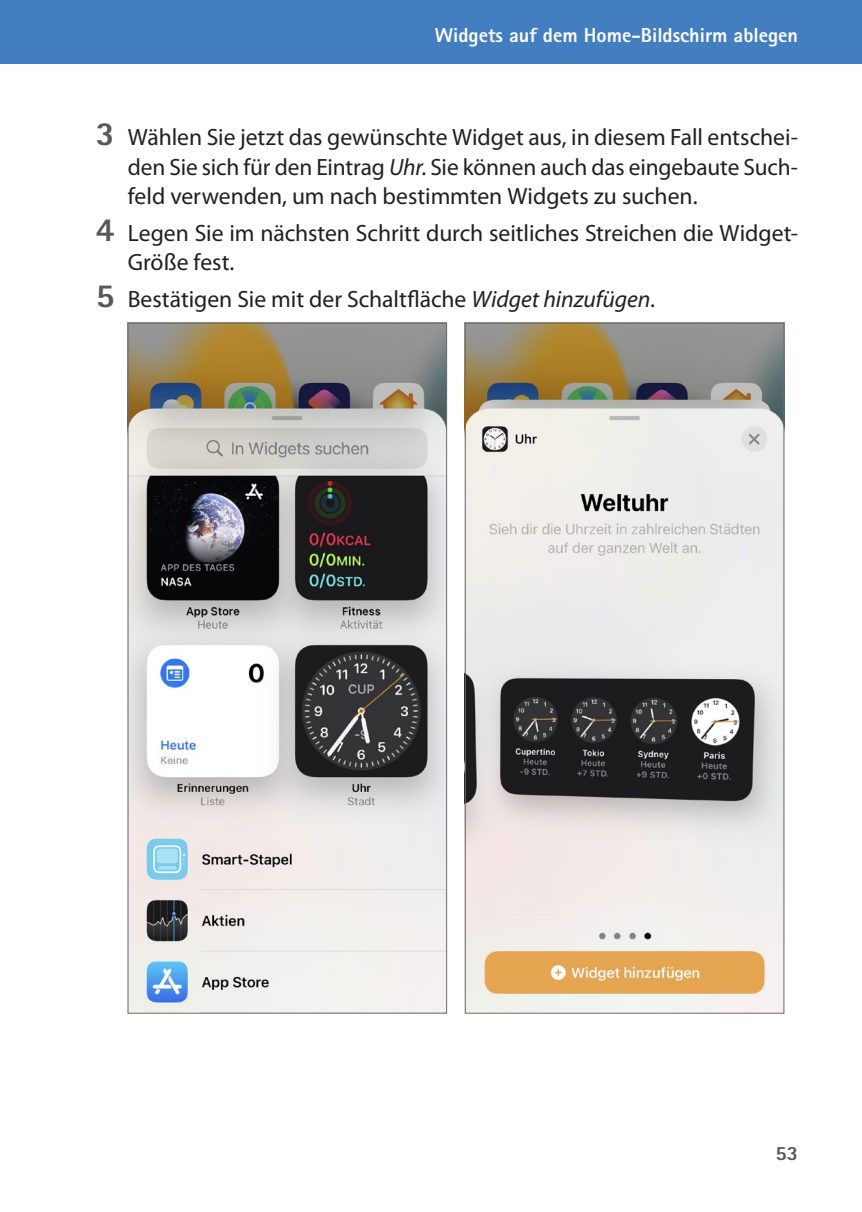
<style>
.page{position:relative;width:862px;height:1212px;background:#fff}
.page>*{position:absolute;margin:0;border:0;box-sizing:border-box;transform-origin:0 0}
.t1{font:23.62px/29.2px "Myriad Pro";color:#231f20;text-align:justify}
.t2{font:800 20.25px "Rotis Sans Serif Pro";color:#fff}
.t3{font:800 20.25px "Rotis Sans Serif Pro";color:#57585a}
.s1{font-family:"Rotis Sans Serif Pro";font-weight:800;font-size:33.75px;color:#57585a}
.s2{font-style:italic}
</style>
<div class="page">
<div style="left:0;top:0;width:861px;height:64px;background:#437ec1"></div>
<img style="left:130px;top:325px;width:314px;height:686px">
<img style="left:466px;top:325px;width:315px;height:686px">
<p class="t2" style="left:434px;top:23px;width:364px">Widgets auf dem Home-Bildschirm ablegen</p>
<p class="t1" style="left:128px;top:122px;width:671px;text-indent:-32px"><span class="s1">3</span> Wählen Sie jetzt das gewünschte Widget aus, in diesem Fall entschei&shy;den Sie sich für den Eintrag <span class="s2">Uhr</span>. Sie können auch das eingebaute Such&shy;feld verwenden, um nach bestimmten Widgets zu suchen.</p>
<p class="t1" style="left:128px;top:218px;width:671px;text-indent:-32px"><span class="s1">4</span> Legen Sie im nächsten Schritt durch seitliches Streichen die Widget-<br>Größe fest.</p>
<p class="t1" style="left:96px;top:284px;width:560px"><span class="s1">5</span> Bestätigen Sie mit der Schaltfläche <span class="s2">Widget hinzufügen</span>.</p>
<p class="t3" style="left:775px;top:1141px;width:24px">53</p>
</div>
